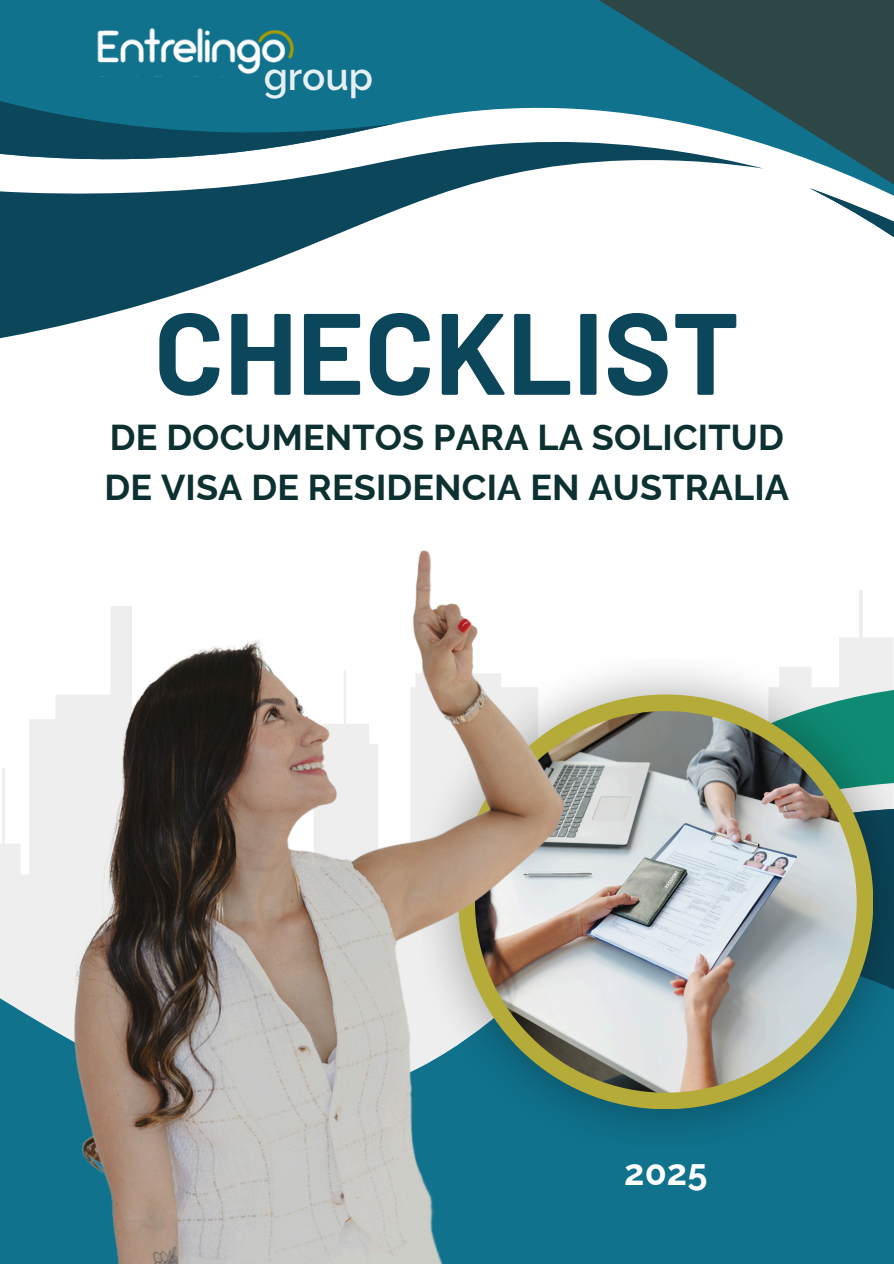
<style>
.page{position:relative;width:894px;height:1264px;background:#fff}
.page>*{position:absolute;margin:0;border:0;box-sizing:border-box;transform-origin:0 0}
.t1{font:700 115.5px "Barlow";color:#0c465b}
.t2{font:600 38.55px "Raleway";color:#fff}
.t3{font:700 36px/49.5px "Raleway";letter-spacing:.005em;color:#0d3031}
.t4{font:700 36px "Raleway";color:#fff}
</style>
<div class="page">
<svg style="left:0;top:0;width:527px;height:339px"></svg>
<div style="left:642px;top:1145px;width:251px;height:118px;background:#10728d"></div>
<svg style="left:839px;top:632px;width:54px;height:26px"></svg>
<svg style="left:527px;top:0;width:366px;height:237px"></svg>
<img style="left:642px;top:658px;width:251px;height:487px">
<div style="left:458px;top:694px;width:415px;height:415px;background:#b5ab38;border-radius:50%"></div>
<img style="left:475px;top:711px;width:381px;height:381px;border-radius:50%">
<img style="left:74px;top:19px;width:257px;height:57px">
<img style="left:0;top:550px;width:642px;height:713px">
<p class="t2" style="left:263px;top:54px;width:111px">group</p>
<p class="t1" style="left:154px;top:279px;width:587px">CHECKLIST</p>
<p class="t3" style="left:104px;top:412px;width:685px">DE DOCUMENTOS PARA LA SOLICITUD<br>DE VISA DE RESIDENCIA EN AUSTRALIA</p>
<h1 class="t4" style="left:624px;top:1151px;width:85px">2025</h1>
</div>
